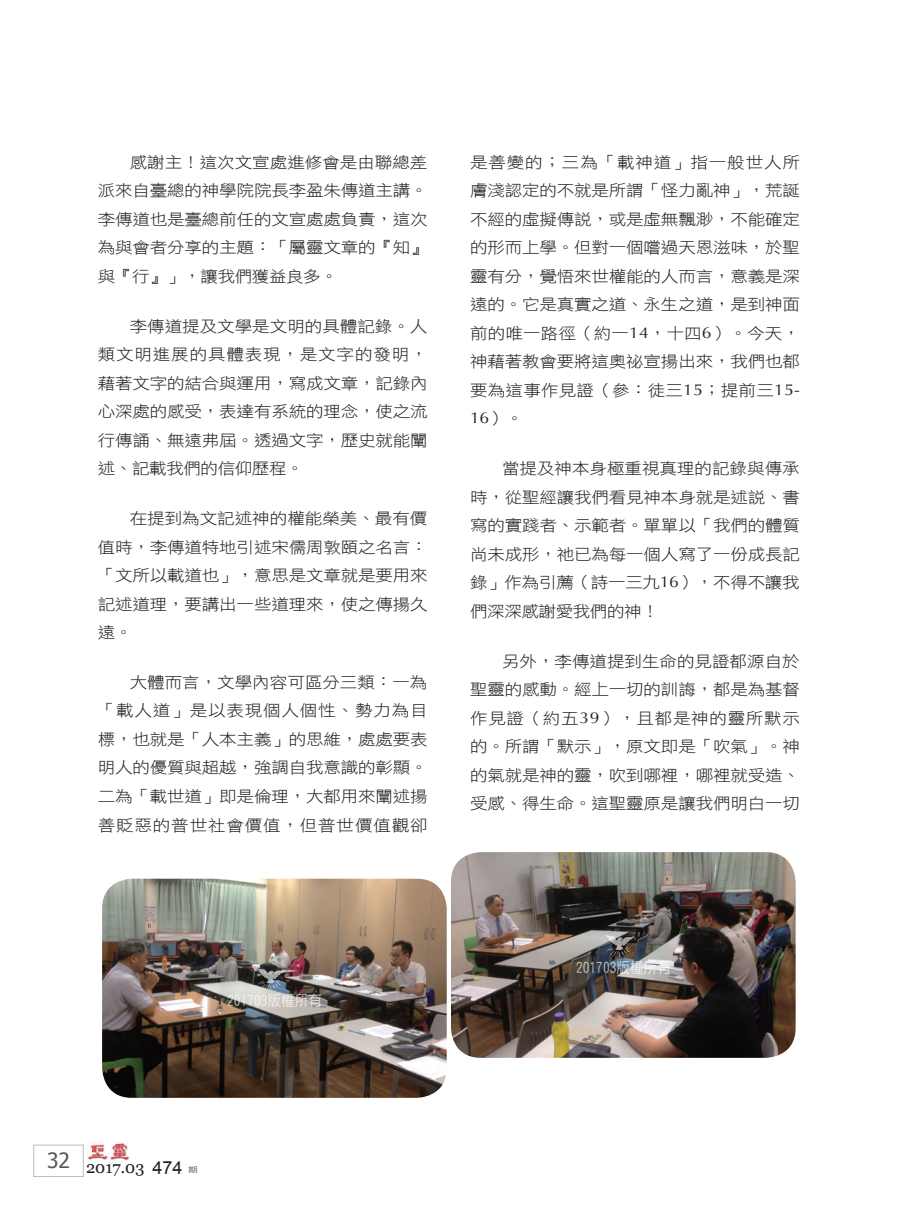
<style>
.page{position:relative;width:919px;height:1217px;background:#fff}
.page>*{position:absolute;margin:0;border:0;box-sizing:border-box;transform-origin:0 0}
.t1{font:16.5px "Georgia";color:#231f20}
.t2{font:15.75px/28.5px "DF Hei W3 WIN BF";letter-spacing:-.01em;color:#231f20;text-align:justify;scale:1.11 1}
.t3{font:15px "DF Yuan W5 WIN BF";color:#fff;scale:.9 1}
.t4{font:7.5px "DF Hei W5 WIN BF";color:#57585a;scale:1.25 1}
.s1{font-family:"Optima"}
.s2{font-family:"Arial";font-size:18px}
</style>
<div class="page">
<div style="left:33px;top:1144px;width:50px;height:32px;border:1px solid #bcbdc0"></div>
<img style="left:88px;top:1143px;width:41px;height:18px">
<img style="left:102px;top:878px;width:344px;height:219px">
<img style="left:451px;top:852px;width:344px;height:205px">
<svg style="left:605px;top:934px;width:29px;height:22px"></svg>
<svg style="left:256px;top:968px;width:30px;height:22px"></svg>
<p class="t2" style="left:98px;top:148px;width:298px;text-indent:32px">感謝主！這次文宣處進修會是由聯總差派來自臺總的神學院院長李盈朱傳道主講。李傳道也是臺總前任的文宣處處負責，這次為與會者分享的主題：「屬靈文章的『知』與『行』」，讓我們獲益良多。</p>
<p class="t2" style="left:98px;top:311px;width:298px;text-indent:32px">李傳道提及文學是文明的具體記錄。人類文明進展的具體表現，是文字的發明，藉著文字的結合與運用，寫成文章，記錄內心深處的感受，表達有系統的理念，使之流行傳誦、無遠弗屆。透過文字，歷史就能闡述、記載我們的信仰歷程。</p>
<p class="t2" style="left:98px;top:504px;width:298px;text-indent:32px">在提到為文記述神的權能榮美、最有價值時，李傳道特地引述宋儒周敦頤之名言：「文所以載道也」，意思是文章就是要用來記述道理，要講出一些道理來，使之傳揚久遠。</p>
<p class="t2" style="left:98px;top:667px;width:298px;text-indent:32px">大體而言，文學內容可區分三類：一為「載人道」是以表現個人個性、勢力為目標，也就是「人本主義」的思維，處處要表明人的優質與超越，強調自我意識的彰顯。二為「載世道」即是倫理，大都用來闡述揚善貶惡的普世社會價值，但普世價值觀卻</p>
<p class="t2" style="left:470px;top:148px;width:298px">是善變的；三為「載神道」指一般世人所膚淺認定的不就是所謂「怪力亂神」，荒誕不經的虛擬傳說，或是虛無飄渺，不能確定的形而上學。但對一個嚐過天恩滋味，於聖靈有分，覺悟來世權能的人而言，意義是深遠的。它是真實之道、永生之道，是到神面前的唯一路徑（約一<span class="s1">14</span>，十四<span class="s1">6</span>）。今天，神藉著教會要將這奧祕宣揚出來，我們也都要為這事作見證（參：徒三<span class="s1">15</span>；提前三<span class="s1">15- 16</span>）。</p>
<p class="t2" style="left:470px;top:454px;width:298px;text-indent:32px">當提及神本身極重視真理的記錄與傳承時，從聖經讓我們看見神本身就是述說、書寫的實踐者、示範者。單單以「我們的體質尚未成形，祂已為每一個人寫了一份成長記錄」作為引薦（詩一三九<span class="s1">16</span>），不得不讓我們深深感謝愛我們的神！</p>
<p class="t2" style="left:470px;top:646px;width:298px;text-indent:32px">另外，李傳道提到生命的見證都源自於聖靈的感動。經上一切的訓誨，都是為基督作見證（約五<span class="s1">39</span>），且都是神的靈所默示的。所謂「默示」，原文即是「吹氣」。神的氣就是神的靈，吹到哪裡，哪裡就受造、受感、得生命。這聖靈原是讓我們明白一切</p>
<p class="t3" style="left:227px;top:992px;width:106px">201703版權所有</p>
<p class="t3" style="left:576px;top:959px;width:106px">201703版權所有</p>
<p class="t1" style="left:47px;top:1156px;width:137px"><sup>32</sup> 2017.03 <span class="s2">474</span></p>
<p class="t4" style="left:188px;top:1165px;width:9px">期</p>
</div>
